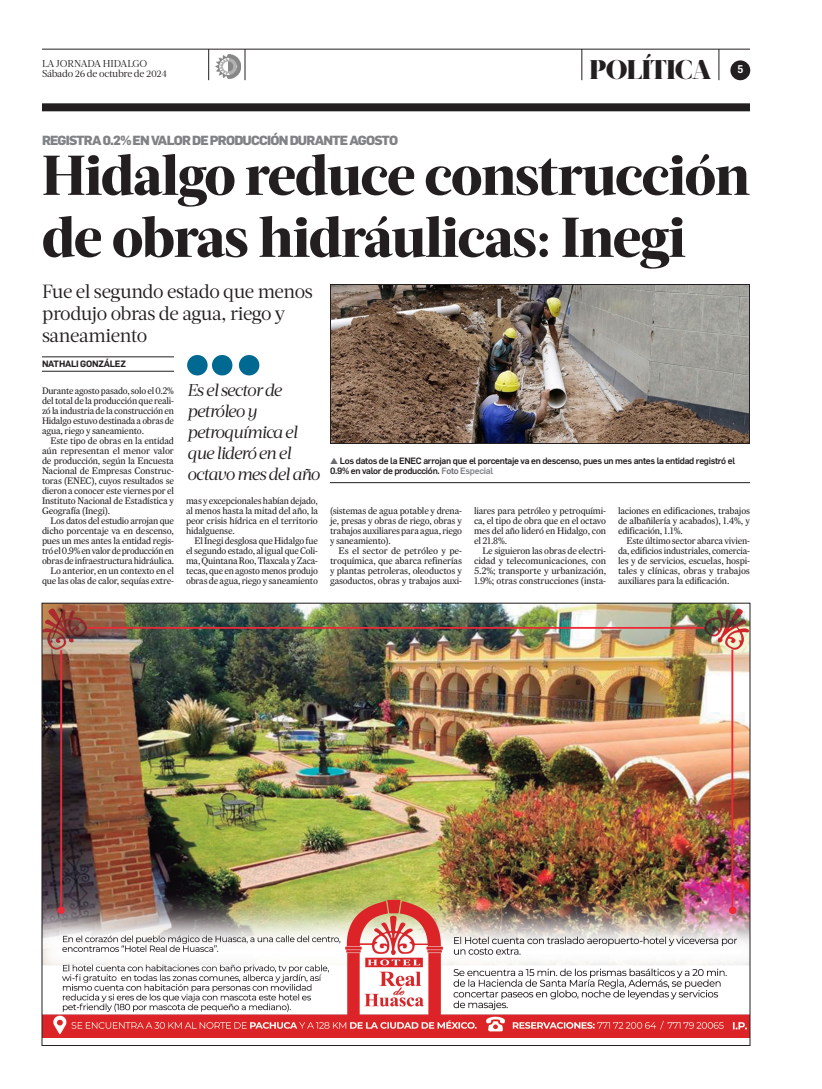
<style>
.page{position:relative;width:822px;height:1089px;background:#fff}
.page>*{position:absolute;margin:0;border:0;box-sizing:border-box;transform-origin:0 0}
.CABEZA_22{font:800 56px/62px "Acta Headline";letter-spacing:-.02em;color:#231f20}
.SECCION{font:900 27px "Acta Display";letter-spacing:-.02em;color:#231f20}
.SUMARIO_17{font:19px/22px "Acta Deck";letter-spacing:-.025em;color:#231f20}
.DESTACADO_DE_NOTA{font:italic 17px/21px "Acta Deck";letter-spacing:-.05em;color:#231f20}
.BALAZO_14{font:800 13px "Flama";letter-spacing:-.06em;color:#808285}
.NUMERO_PAGINA{font:600 11px "Flama Semicond";color:#fff}
.FECHA_SUPERIOR{font:10px "Acta Deck";letter-spacing:-.025em;color:#231f20}
.LA_JORNADA{font:10px "Acta Deck";letter-spacing:-.01em;color:#231f20}
.BODY_TEXT{font:9.5px/10px "Expresso Tx";letter-spacing:-.02em;color:#231f20;text-align:justify}
.PIE_DE_FOTO_CON_PLEC{font:500 9px/10px "Flama";letter-spacing:-.03em;color:#231f20}
.CREDITO_COLUMNA{font:600 9px "Flama";letter-spacing:-.02em;color:#231f20}
.s1{color:#6c6d70}
.s2{color:#808285}
</style>
<div class="page">
<hr style="left:42px;top:357px;width:132px;height:1px;background:#231f20">
<hr style="left:42px;top:371px;width:132px;height:1px;background:#231f20">
<hr style="left:42px;top:49px;width:708px;height:1px;background:#231f20">
<div style="left:730px;top:60px;width:20px;height:20px;background:#231f20;border-radius:50%"></div>
<hr style="left:209px;top:49px;width:1px;height:31px;background:#231f20">
<hr style="left:245px;top:49px;width:1px;height:31px;background:#231f20">
<div style="left:42px;top:103px;width:708px;height:8px;background:#231f20"></div>
<hr style="left:582px;top:49px;width:1px;height:31px;background:#231f20">
<hr style="left:719px;top:49px;width:1px;height:31px;background:#231f20">
<img style="left:215px;top:54px;width:26px;height:25px">
<hr style="left:330px;top:482px;width:420px;height:1px;background:#231f20">
<img style="left:44px;top:605px;width:704px;height:432px">
<img style="left:332px;top:286px;width:416px;height:156px">
<div style="left:330px;top:284px;width:420px;height:160px;border:1px solid #231f20"></div>
<div style="left:187px;top:355px;width:21px;height:20px;background:#006991;border-radius:50%"></div>
<div style="left:212px;top:355px;width:20px;height:20px;background:#006991;border-radius:50%"></div>
<div style="left:239px;top:355px;width:20px;height:20px;background:#006991;border-radius:50%"></div>
<p class="LA_JORNADA" style="left:42px;top:58px;width:107px">LA JORNADA HIDALGO</p>
<p class="FECHA_SUPERIOR" style="left:42px;top:68px;width:126px">Sábado 26 de octubre de 2024</p>
<p class="BALAZO_14" style="left:42px;top:131px;width:358px">REGISTRA 0.2% EN VALOR DE PRODUCCIÓN DURANTE AGOSTO</p>
<p class="SECCION" style="left:590px;top:53px;width:123px">POLÍTICA</p>
<p class="NUMERO_PAGINA" style="left:737px;top:62px;width:7px">5</p>
<p class="CABEZA_22" style="left:42px;top:145px;width:710px">Hidalgo reduce construcción de obras hidráulicas: Inegi</p>
<p class="SUMARIO_17" style="left:42px;top:280px;width:272px">Fue el segundo estado que menos produjo obras de agua, riego y saneamiento</p>
<p class="CREDITO_COLUMNA" style="left:42px;top:357px;width:85px">NATHALI GONZÁLEZ</p>
<p class="BODY_TEXT" style="left:42px;top:386px;width:134px">Durante agosto pasado, solo el 0.2% del total de la producción que reali&shy;zó la industria de la construcción en Hidalgo estuvo destinada a obras de agua, riego y saneamiento.</p>
<p class="BODY_TEXT" style="left:42px;top:436px;width:134px;text-indent:9px">Este tipo de obras en la entidad aún representan el menor valor de producción, según la Encuesta Nacional de Empresas Construc&shy;toras (ENEC), cuyos resultados se dieron a conocer este viernes por el Instituto Nacional de Estadística y Geografía (Inegi).</p>
<p class="BODY_TEXT" style="left:42px;top:516px;width:134px;text-indent:9px">Los datos del estudio arrojan que dicho porcentaje va en descenso, pues un mes antes la entidad regis&shy;tró el 0.9% en valor de producción en obras de infraestructura hidráulica.</p>
<p class="BODY_TEXT" style="left:42px;top:566px;width:134px;text-align:right">Lo anterior, en un contexto en el que las olas de calor, sequías extre-</p>
<p class="DESTACADO_DE_NOTA" style="left:187px;top:380px;width:134px">Es el sector de petróleo y petroquímica el que lideró en el octavo mes del año</p>
<p class="BODY_TEXT" style="left:186px;top:496px;width:134px">mas y excepcionales habían dejado, al menos hasta la mitad del año, la peor crisis hídrica en el territorio hidalguense.</p>
<p class="BODY_TEXT" style="left:186px;top:536px;width:134px;text-indent:9px">El Inegi desglosa que Hidalgo fue el segundo estado, al igual que Coli&shy;ma, Quintana Roo, Tlaxcala y Zaca&shy;tecas, que en agosto menos produjo obras de agua, riego y saneamiento</p>
<p class="PIE_DE_FOTO_CON_PLEC" style="left:330px;top:455px;width:407px"><span class="s1">▲</span> Los datos de la ENEC arrojan que el porcentaje va en descenso, pues un mes antes la entidad registró el<br>0.9% en valor de producción. <span class="s2">F</span><span class="s1">oto</span> <span class="s2">Especial</span></p>
<p class="BODY_TEXT" style="left:330px;top:506px;width:134px">(sistemas de agua potable y drena&shy;je, presas y obras de riego, obras y trabajos auxiliares para agua, riego y saneamiento).</p>
<p class="BODY_TEXT" style="left:330px;top:546px;width:134px;text-indent:9px">Es el sector de petróleo y pe&shy;troquímica, que abarca refinerías y plantas petroleras, oleoductos y gasoductos, obras y trabajos auxi-</p>
<p class="BODY_TEXT" style="left:474px;top:506px;width:134px">liares para petróleo y petroquími&shy;ca, el tipo de obra que en el octavo mes del año lideró en Hidalgo, con el 21.8%.</p>
<p class="BODY_TEXT" style="left:474px;top:546px;width:134px;text-indent:9px">Le siguieron las obras de electri&shy;cidad y telecomunicaciones, con 5.2%; transporte y urbanización, 1.9%; otras construcciones (insta-</p>
<p class="BODY_TEXT" style="left:618px;top:506px;width:134px">laciones en edificaciones, trabajos de albañilería y acabados), 1.4%, y edificación, 1.1%.</p>
<p class="BODY_TEXT" style="left:618px;top:536px;width:134px;text-indent:9px">Este último sector abarca vivien&shy;da, edificios industriales, comercia&shy;les y de servicios, escuelas, hospi&shy;tales y clínicas, obras y trabajos auxiliares para la edificación.</p>
</div>
